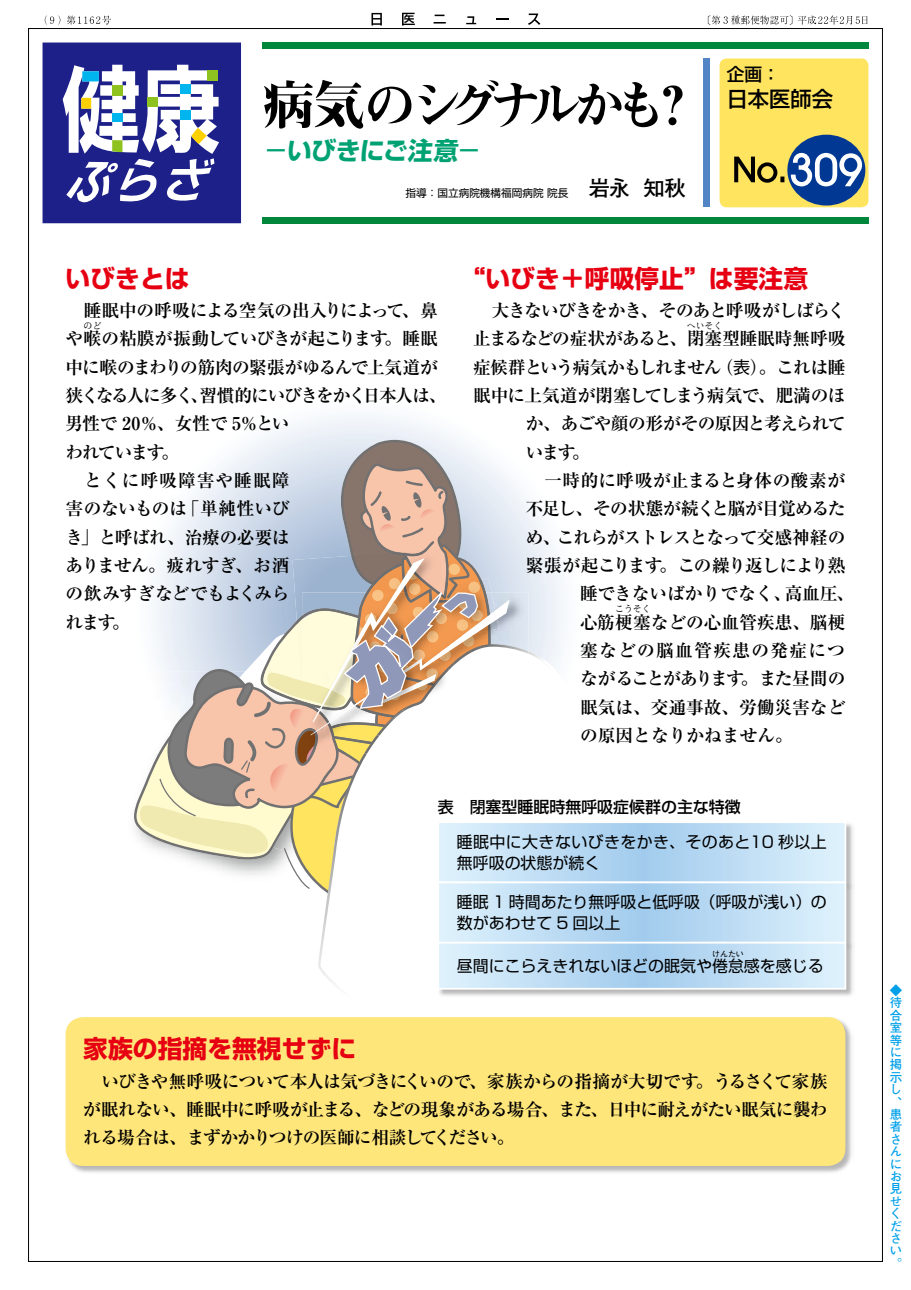
<style>
.page{position:relative;width:911px;height:1290px;background:#fff}
.page>*{position:absolute;margin:0;border:0;box-sizing:border-box;transform-origin:0 0}
.t1{font:53.12px "Midashi Min Pro MA31";letter-spacing:-.19em;color:#000}
.t2{font:700 24.75px "Shin Go Pro";color:#e60012}
.t3{font:700 24.75px "Shin Go Pro";color:#00a273}
.t4{font:500 24.75px "Shin Go Pro";color:#00a273}
.t5{font:700 21.25px "Futo Go B101 Pro";color:#000}
.t6{font:500 21.25px "Shin Go Pro";color:#000}
.t7{font:700 17.75px/28.4px "Ryumin Pro";letter-spacing:-.035em;color:#000}
.t8{font:700 17.75px/28.4px "Ryumin Pro";letter-spacing:-.06em;color:#000}
.t9{font:700 17.75px/28.4px "Ryumin Pro";color:#000}
.t10{font:700 17.75px "Ryumin Pro";letter-spacing:-.065em;color:#000}
.t11{font:700 17.75px/28.4px "Ryumin Pro";letter-spacing:.075em;color:#000;text-align:right}
.t12{font:700 17.75px "Ryumin Pro";letter-spacing:-.07em;color:#000}
.t13{font:700 17.75px "Ryumin Pro";letter-spacing:.01em;color:#000}
.t14{font:700 17.75px "Ryumin Pro";letter-spacing:-.075em;color:#000}
.t15{font:700 17.75px "Ryumin Pro";letter-spacing:-.015em;color:#000}
.t16{font:700 17.75px "Ryumin Pro";letter-spacing:.06em;color:#000}
.t17{font:700 17.75px "Ryumin Pro";letter-spacing:-.135em;color:#000}
.t18{font:500 17.75px "Shin Go Pro";color:#000}
.t19{font:16px/21.2px "Shin Go Pro";color:#000}
.t20{font:16px/21.2px "Shin Go Pro";letter-spacing:.025em;color:#000}
.t21{font:500 16px "Shin Go Pro";color:#000}
.t22{font:700 12.38px/12.4px "Futo Go B101 Pro";color:#00a0e9}
.t23{font:10.62px "Shin Go Pro";color:#000}
.t24{font:300 8.88px "Ryumin Pro";color:#000}
.t25{font:8px "Shin Go Pro";color:#000}
.s1{font-family:"Gothic BBB Pro";font-weight:500}
</style>
<div class="page">
<svg style="left:371px;top:13px;width:11px;height:13px"></svg>
<svg style="left:402px;top:13px;width:13px;height:13px"></svg>
<svg style="left:433px;top:22px;width:13px;height:2px"></svg>
<svg style="left:466px;top:16px;width:10px;height:8px"></svg>
<svg style="left:496px;top:18px;width:13px;height:2px"></svg>
<svg style="left:528px;top:14px;width:12px;height:11px"></svg>
<svg style="left:45px;top:15px;width:15px;height:10px"></svg>
<svg style="left:67px;top:16px;width:44px;height:9px"></svg>
<svg style="left:708px;top:15px;width:84px;height:10px"></svg>
<svg style="left:798px;top:15px;width:69px;height:10px"></svg>
<div style="left:262px;top:43px;width:606px;height:6px;background:#00873c"></div>
<div style="left:262px;top:217px;width:606px;height:6px;background:#00873c"></div>
<div style="left:704px;top:58px;width:6px;height:149px;background:#5185c5"></div>
<svg style="left:43px;top:43px;width:198px;height:180px"></svg>
<svg style="left:299px;top:417px;width:262px;height:176px"></svg>
<svg style="left:528px;top:594px;width:35px;height:57px;fill:#ebf0f7"></svg>
<svg style="left:528px;top:651px;width:31px;height:17px"></svg>
<img style="left:509px;top:644px;width:19px;height:10px">
<svg style="left:134px;top:426px;width:375px;height:559px"></svg>
<div style="left:64px;top:1016px;width:789px;height:158px;background:#9f9fa0;opacity:.75"></div>
<div style="left:66px;top:1017px;width:779px;height:149px;background:#ffe67a;border-radius:18px"></div>
<div style="left:436px;top:820px;width:418px;height:71px;background:#9f9fa0;opacity:.75"></div>
<svg style="left:440px;top:824px;width:403px;height:56px;background:#c0def4"></svg>
<div style="left:437px;top:821px;width:409px;height:62px;border:2px solid #fff"></div>
<div style="left:436px;top:880px;width:418px;height:72px;background:#9f9fa0;opacity:.75"></div>
<svg style="left:440px;top:884px;width:403px;height:56px;background:#c0def4"></svg>
<div style="left:437px;top:881px;width:409px;height:62px;border:2px solid #fff"></div>
<div style="left:436px;top:940px;width:418px;height:58px;background:#9f9fa0;opacity:.75"></div>
<svg style="left:440px;top:945px;width:403px;height:41px;background:#c0def4"></svg>
<div style="left:437px;top:942px;width:409px;height:47px;border:2px solid #fff"></div>
<div style="left:719px;top:58px;width:149px;height:149px;background:#ffe460;border-radius:7px"></div>
<div style="left:787px;top:135px;width:78px;height:71px;background:#003894;border-radius:50%"></div>
<svg style="left:734px;top:156px;width:50px;height:27px"></svg>
<svg style="left:790px;top:152px;width:73px;height:36px"></svg>
<p class="t18" style="left:726px;top:60px;width:55px">企画：</p>
<h1 class="t1" style="left:262px;top:64px;width:406px">病気のシグナルかも</h1>
<p class="t6" style="left:726px;top:82px;width:108px">日本医師会</p>
<h1 class="t1" style="left:646px;top:64px;width:55px">？</h1>
<h2 class="t3" style="left:286px;top:131px;width:176px">いびきにご注意</h2>
<h2 class="t4" style="left:263px;top:130px;width:29px">−</h2>
<h2 class="t4" style="left:456px;top:130px;width:29px">−</h2>
<p class="t5" style="left:568px;top:171px;width:63px">　岩永</p>
<p class="t23" style="left:405px;top:184px;width:164px">指導：国立病院機構福岡病院院長</p>
<p class="t5" style="left:643px;top:171px;width:44px">知秋</p>
<h2 class="t2" style="left:66px;top:259px;width:126px">いびきとは</h2>
<p class="t7" style="left:66px;top:295px;width:374px">　睡眠中の呼吸による空気の出入りによって、鼻や喉の粘膜が振動していびきが起こります</p>
<p class="t24" style="left:84px;top:318px;width:19px">のど</p>
<p class="t8" style="left:66px;top:323px;width:382px;text-indent:319px">。睡眠中に喉のまわりの筋肉の緊張がゆるんで上気道が狭くなる人に多く習慣的にいびきをかく日本人は、</p>
<p class="t7" style="left:190px;top:380px;width:19px">、</p>
<p class="t15" style="left:66px;top:409px;width:225px">男性で 20％、女性で 5％とい</p>
<p class="t7" style="left:161px;top:436px;width:19px">。</p>
<p class="t7" style="left:66px;top:436px;width:101px">われています</p>
<p class="t16" style="left:66px;top:466px;width:225px">　とくに呼吸障害や睡眠障</p>
<p class="t7" style="left:182px;top:493px;width:109px">「単純性いび</p>
<p class="t7" style="left:66px;top:493px;width:123px">害のないものは</p>
<p class="t7" style="left:66px;top:522px;width:225px">き」と呼ばれ、治療の必要は</p>
<p class="t7" style="left:66px;top:550px;width:225px">ありません。疲れすぎ、お酒</p>
<p class="t7" style="left:66px;top:578px;width:225px">の飲みすぎなどでもよくみら</p>
<p class="t7" style="left:112px;top:607px;width:19px">。</p>
<p class="t7" style="left:66px;top:607px;width:51px">れます</p>
<h2 class="t2" style="left:461px;top:259px;width:349px">“いびき＋呼吸停止”は要注意</h2>
<p class="t7" style="left:473px;top:295px;width:374px">　大きないびきをかき、そのあと呼吸がしばらく止まるなどの症状があると、閉塞型睡眠時無呼吸</p>
<p class="t24" style="left:687px;top:318px;width:37px">へいそく</p>
<p class="t14" style="left:473px;top:353px;width:250px">症候群という病気かもしれません</p>
<p class="t7" style="left:473px;top:380px;width:374px">眠中に上気道が閉塞してしまう病気で、肥満のほ</p>
<p class="t12" style="left:526px;top:409px;width:321px">か、あごや顔の形がその原因と考えられて</p>
<p class="t7" style="left:572px;top:436px;width:19px">。</p>
<p class="t7" style="left:715px;top:351px;width:131px">（<span class="s1">表</span>）。これは睡</p>
<p class="t7" style="left:526px;top:436px;width:51px">います</p>
<p class="t13" style="left:526px;top:466px;width:321px">　一時的に呼吸が止まると身体の酸素が</p>
<p class="t10" style="left:526px;top:494px;width:321px">不足し、その状態が続くと脳が目覚めるた</p>
<p class="t8" style="left:556px;top:522px;width:290px">これらがストレスとなって交感神経の</p>
<p class="t7" style="left:526px;top:522px;width:36px">め、</p>
<p class="t7" style="left:526px;top:550px;width:138px">緊張が起こります</p>
<p class="t10" style="left:659px;top:551px;width:187px">。この繰り返しにより熟</p>
<p class="t7" style="left:785px;top:578px;width:71px">高血圧、</p>
<p class="t9" style="left:580px;top:578px;width:267px">睡できないばかりでなく、<br>心筋梗塞などの心血管疾患、脳梗</p>
<p class="t24" style="left:615px;top:602px;width:37px">こうそく</p>
<p class="t11" style="left:580px;top:635px;width:267px">塞などの脳血管疾患の発症につ。また昼間の</p>
<p class="t9" style="left:580px;top:663px;width:267px">ながることがあります<br>眠気は、交通事故、労働災害などの原因となりかねません。</p>
<p class="t21" style="left:438px;top:794px;width:304px">表　閉塞型睡眠時無呼吸症候群の主な特徴</p>
<h2 class="t2" style="left:83px;top:1029px;width:274px">家族の指摘を無視せずに</h2>
<p class="t20" style="left:457px;top:829px;width:371px">睡眠中に大きないびきをかき、そのあと10 秒以上無呼吸の状態が続く</p>
<p class="t19" style="left:457px;top:889px;width:371px">睡眠 1 時間あたり無呼吸と低呼吸（呼吸が浅い）の数があわせて 5 回以上</p>
<p class="t19" style="left:457px;top:953px;width:368px">昼間にこらえきれないほどの眠気や倦怠感を感じる</p>
<p class="t25" style="left:712px;top:947px;width:33px">けんたい</p>
<p class="t17" style="left:695px;top:1067px;width:133px">。うるさくて家族</p>
<p class="t7" style="left:83px;top:1065px;width:746px">　いびきや無呼吸について本人は気づきにくいので、家族からの指摘が大切です<br>が眠れない、睡眠中に呼吸が止まる、などの現象がある場合、また、日中に耐えがたい眠気に襲われる場合は、まずかかりつけの医師に相談してください。</p>
<p class="t22" style="left:889px;top:982px;width:14px">◆</p>
<p class="t22" style="left:889px;top:995px;width:14px;text-align:justify">待合室等に掲示し</p>
<p class="t22" style="left:889px;top:1094px;width:13px">、</p>
<p class="t22" style="left:889px;top:1106px;width:13px">患者さんにお見せください</p>
<p class="t22" style="left:889px;top:1255px;width:13px">。</p>
</div>
